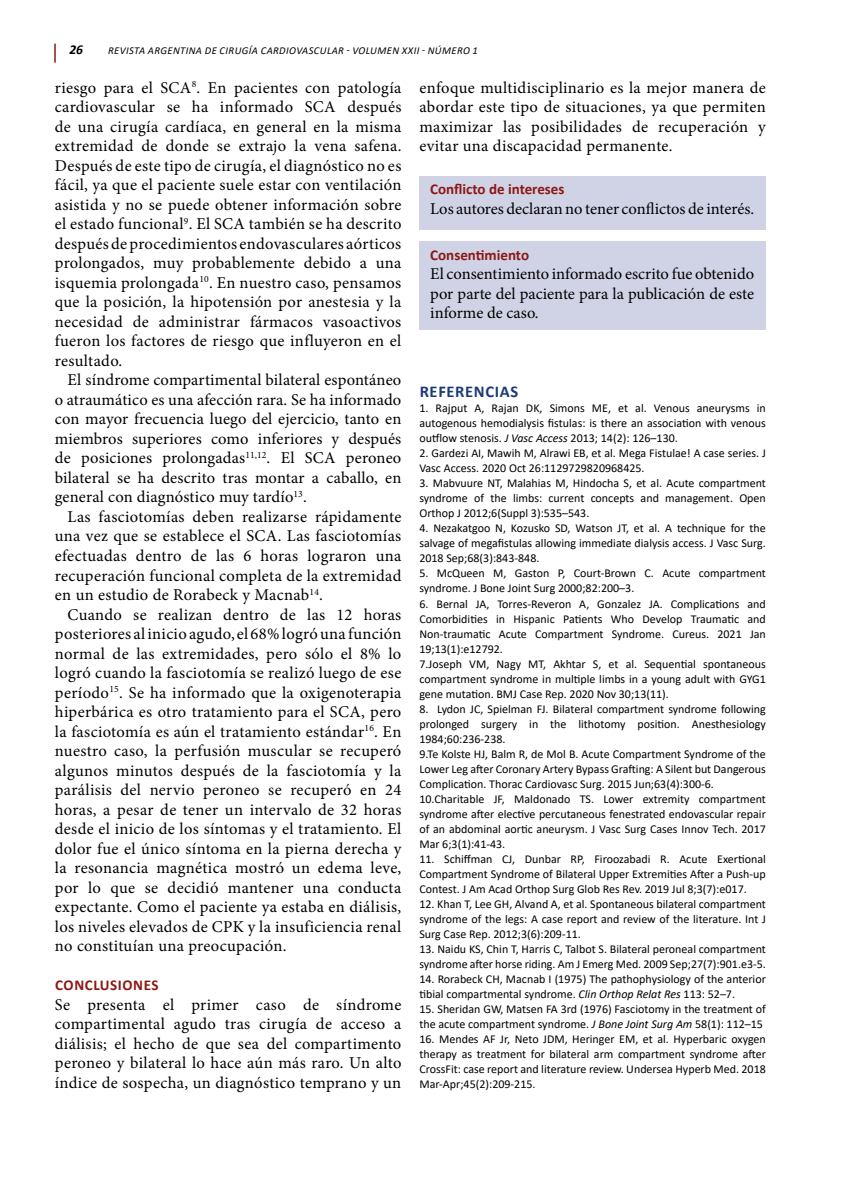
<style>
.page{position:relative;width:851px;height:1191px;background:#fff}
.page>*{position:absolute;margin:0;border:0;box-sizing:border-box;transform-origin:0 0}
.t1{font:16.5px/19.5px "Minion Pro";letter-spacing:.015em;color:#000;text-align:justify}
.t2{font:700 16.5px "Calibri";letter-spacing:.04em;color:#1c3a77}
.t3{font:700 15px "Calibri";letter-spacing:.04em;color:#8b1813}
.t4{font:italic 700 13.5px "Calibri";color:#000}
.t5{font:12px/15px "Calibri";color:#000}
.t6{font:italic 10.5px "Calibri";letter-spacing:.04em;color:#000}
.s1{font-style:italic}
</style>
<div class="page">
<svg style="left:54px;top:44px;width:2px;height:19px"></svg>
<div style="left:419px;top:176px;width:347px;height:53px;background:#d0d2e6"></div>
<div style="left:419px;top:241px;width:347px;height:89px;background:#d0d2e6"></div>
<p class="t4" style="left:69px;top:40px;width:15px">26</p>
<p class="t6" style="left:108px;top:43px;width:371px">REVISTA ARGENTINA DE CIRUGÍA CARDIOVASCULAR - VOLUMEN XXII - NÚMERO 1</p>
<p class="t1" style="left:55px;top:78px;width:348px">riesgo para el SCA<sup>8</sup>. En pacientes con patología cardiovascular se ha informado SCA después de una cirugía cardíaca, en general en la misma extremidad de donde se extrajo la vena safena.<br>Después de este tipo de cirugía, el diagnóstico no es fácil, ya que el paciente suele estar con ventilación asistida y no se puede obtener información sobre el estado funcional<sup>9</sup>. El SCA también se ha descrito después de procedimientos endovasculares aórticos prolongados, muy probablemente debido a una isquemia prolongada<sup>10</sup>. En nuestro caso, pensamos que la posición, la hipotensión por anestesia y la necesidad de administrar fármacos vasoactivos fueron los factores de riesgo que influyeron en el resultado.</p>
<p class="t1" style="left:55px;top:370px;width:348px;text-indent:13px">El síndrome compartimental bilateral espontáneo o atraumático es una afección rara. Se ha informado con mayor frecuencia luego del ejercicio, tanto en miembros superiores como inferiores y después de posiciones prolongadas<sup>11,12</sup>. El SCA peroneo bilateral se ha descrito tras montar a caballo, en general con diagnóstico muy tardío<sup>13</sup>.</p>
<p class="t1" style="left:55px;top:507px;width:348px;text-indent:13px">Las fasciotomías deben realizarse rápidamente una vez que se establece el SCA. Las fasciotomías efectuadas dentro de las 6 horas lograron una recuperación funcional completa de la extremidad en un estudio de Rorabeck y Macnab<sup>14</sup>.</p>
<p class="t1" style="left:55px;top:604px;width:348px;text-indent:13px">Cuando se realizan dentro de las 12 horas posteriores al inicio agudo, el 68% logró una función normal de las extremidades, pero sólo el 8% lo logró cuando la fasciotomía se realizó luego de ese período<sup>15</sup>. Se ha informado que la oxigenoterapia hiperbárica es otro tratamiento para el SCA, pero la fasciotomía es aún el tratamiento estándar<sup>16</sup>. En nuestro caso, la perfusión muscular se recuperó algunos minutos después de la fasciotomía y la parálisis del nervio peroneo se recuperó en 24 horas, a pesar de tener un intervalo de 32 horas desde el inicio de los síntomas y el tratamiento. El dolor fue el único síntoma en la pierna derecha y la resonancia magnética mostró un edema leve, por lo que se decidió mantener una conducta expectante. Como el paciente ya estaba en diálisis, los niveles elevados de CPK y la insuficiencia renal no constituían una preocupación.</p>
<p class="t3" style="left:55px;top:974px;width:105px">CONCLUSIONES</p>
<p class="t1" style="left:55px;top:994px;width:348px">Se presenta el primer caso de síndrome compartimental agudo tras cirugía de acceso a diálisis; el hecho de que sea del compartimento peroneo y bilateral lo hace aún más raro. Un alto índice de sospecha, un diagnóstico temprano y un</p>
<p class="t1" style="left:419px;top:78px;width:348px">enfoque multidisciplinario es la mejor manera de abordar este tipo de situaciones, ya que permiten maximizar las posibilidades de recuperación y evitar una discapacidad permanente.</p>
<p class="t3" style="left:430px;top:179px;width:136px">Conflicto de intereses</p>
<p class="t1" style="left:430px;top:199px;width:325px">Los autores declaran no tener conflictos de interés.</p>
<p class="t3" style="left:430px;top:244px;width:100px">Consentimiento</p>
<p class="t1" style="left:430px;top:264px;width:325px">El consentimiento informado escrito fue obtenido por parte del paciente para la publicación de este informe de caso.</p>
<p class="t2" style="left:419px;top:380px;width:100px">REFERENCIAS</p>
<p class="t5" style="left:419px;top:400px;width:348px;text-align:justify">1. Rajput A, Rajan DK, Simons ME, et al. Venous aneurysms in autogenous hemodialysis fistulas: is there an association with venous outflow stenosis. <span class="s1">J Vasc Access</span> 2013; 14(2): 126–130.</p>
<p class="t5" style="left:419px;top:445px;width:348px">2. Gardezi AI, Mawih M, Alrawi EB, et al. Mega Fistulae! A case series. J<br>Vasc Access. 2020 Oct 26:1129729820968425.</p>
<p class="t5" style="left:419px;top:475px;width:348px;text-align:justify">3. Mabvuure NT, Malahias M, Hindocha S, et al. Acute compartment syndrome of the limbs: current concepts and management. Open Orthop J 2012;6(Suppl 3):535–543.</p>
<p class="t5" style="left:419px;top:520px;width:348px;text-align:justify">4. Nezakatgoo N, Kozusko SD, Watson JT, et al. A technique for the salvage of megafistulas allowing immediate dialysis access. J Vasc Surg.<br>2018 Sep;68(3):843-848.</p>
<p class="t5" style="left:419px;top:565px;width:348px">5. McQueen M, Gaston P, Court-Brown C. Acute compartment syndrome. J Bone Joint Surg 2000;82:200–3.</p>
<p class="t5" style="left:419px;top:595px;width:348px">6. Bernal JA, Torres-Reveron A, Gonzalez JA. Complications and Comorbidities in Hispanic Patients Who Develop Traumatic and Non-traumatic Acute Compartment Syndrome. Cureus. 2021 Jan 19;13(1):e12792.<br>7.Joseph VM, Nagy MT, Akhtar S, et al. Sequential spontaneous compartment syndrome in multiple limbs in a young adult with GYG1 gene mutation. BMJ Case Rep. 2020 Nov 30;13(11).</p>
<p class="t5" style="left:419px;top:700px;width:348px">8. Lydon JC, Spielman FJ. Bilateral compartment syndrome following prolonged surgery in the lithotomy position. Anesthesiology 1984;60:236-238.<br>9.Te Kolste HJ, Balm R, de Mol B. Acute Compartment Syndrome of the Lower Leg after Coronary Artery Bypass Grafting: A Silent but Dangerous Complication. Thorac Cardiovasc Surg. 2015 Jun;63(4):300-6.<br>10.Charitable JF, Maldonado TS. Lower extremity compartment syndrome after elective percutaneous fenestrated endovascular repair of an abdominal aortic aneurysm. J Vasc Surg Cases Innov Tech. 2017<br>Mar 6;3(1):41-43.</p>
<p class="t5" style="left:419px;top:850px;width:348px;text-align:justify">11. Schiffman CJ, Dunbar RP, Firoozabadi R. Acute Exertional Compartment Syndrome of Bilateral Upper Extremities After a Push-up Contest. J Am Acad Orthop Surg Glob Res Rev. 2019 Jul 8;3(7):e017.</p>
<p class="t5" style="left:419px;top:895px;width:348px;text-align:justify">12. Khan T, Lee GH, Alvand A, et al. Spontaneous bilateral compartment syndrome of the legs: A case report and review of the literature. Int J Surg Case Rep. 2012;3(6):209-11.</p>
<p class="t5" style="left:419px;top:940px;width:348px">13. Naidu KS, Chin T, Harris C, Talbot S. Bilateral peroneal compartment syndrome after horse riding. Am J Emerg Med. 2009 Sep;27(7):901.e3-5.</p>
<p class="t5" style="left:419px;top:970px;width:348px">14. Rorabeck CH, Macnab I (1975) The pathophysiology of the anterior tibial compartmental syndrome. <span class="s1">Clin Orthop Relat Res</span> 113: 52–7.</p>
<p class="t5" style="left:419px;top:1000px;width:348px">15. Sheridan GW, Matsen FA 3rd (1976) Fasciotomy in the treatment of the acute compartment syndrome. <span class="s1">J Bone Joint Surg Am</span> 58(1): 112–15</p>
<p class="t5" style="left:419px;top:1030px;width:348px;text-align:justify">16. Mendes AF Jr, Neto JDM, Heringer EM, et al. Hyperbaric oxygen therapy as treatment for bilateral arm compartment syndrome after CrossFit: case report and literature review. Undersea Hyperb Med. 2018<br>Mar-Apr;45(2):209-215.</p>
</div>
